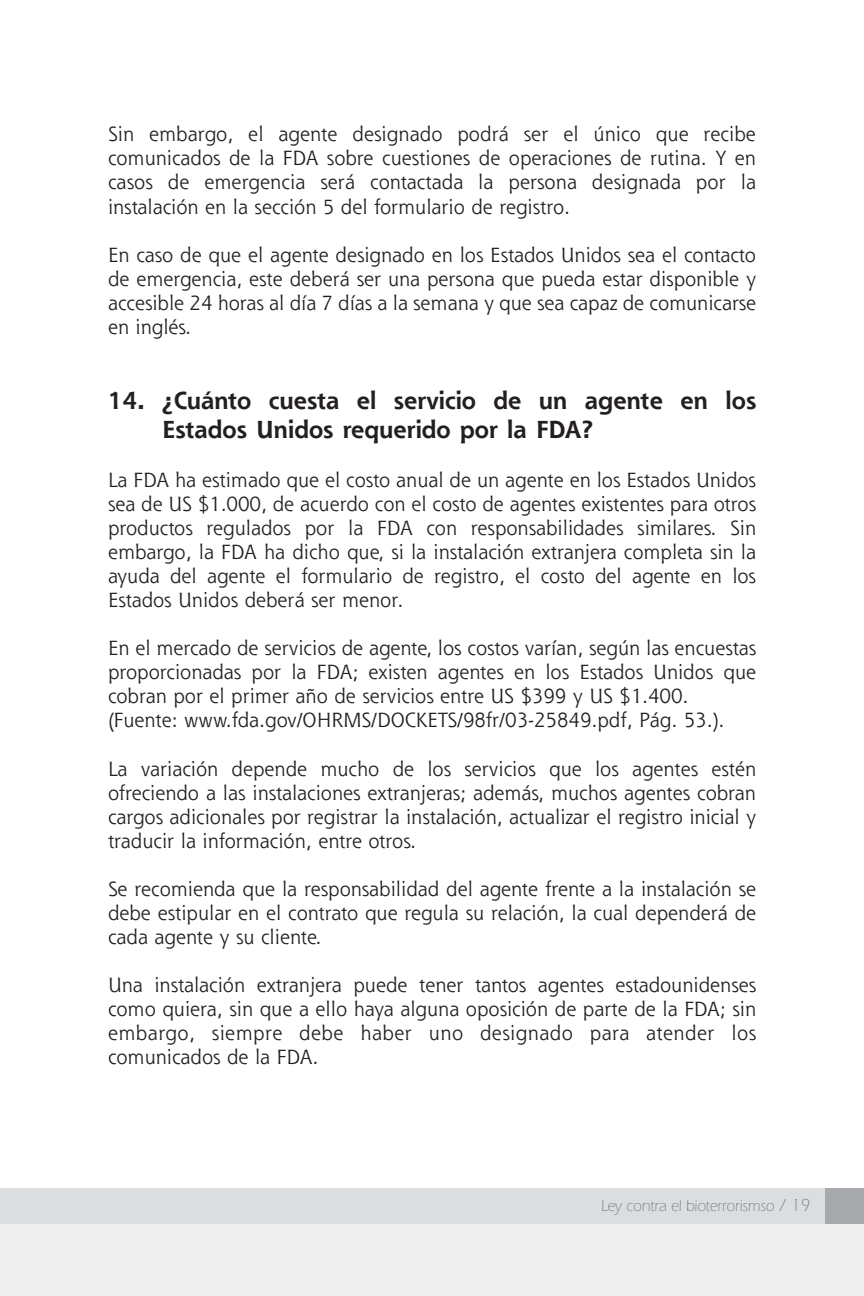
<style>
.page{position:relative;width:864px;height:1296px;background:#fff}
.page>*{position:absolute;margin:0;border:0;box-sizing:border-box;transform-origin:0 0}
.t1{font:700 24px/28.8px "Shannon";color:#231f20}
.t2{font:20px/24px "Shannon";color:#231f20;text-align:justify}
.t3{font:300 16px "Itc Eras";color:#6c6d70;scale:.95 1}
.s1{font-size:18px}
</style>
<div class="page">
<div style="left:0;top:1209px;width:864px;height:87px;background:#eeeeef"></div>
<div style="left:0;top:1188px;width:864px;height:36px;background:#dcdddf"></div>
<div style="left:825px;top:1188px;width:39px;height:36px;background:#a8a9ad"></div>
<p class="t2" style="left:108px;top:125px;width:650px">Sin embargo, el agente designado podrá ser el único que recibe comunicados de la FDA sobre cuestiones de operaciones de rutina. Y en casos de emergencia será contactada la persona designada por la instalación en la sección 5 del formulario de registro.</p>
<p class="t2" style="left:108px;top:245px;width:650px">En caso de que el agente designado en los Estados Unidos sea el contacto de emergencia, este deberá ser una persona que pueda estar disponible y accesible 24 horas al día 7 días a la semana y que sea capaz de comunicarse en inglés.</p>
<p class="t1" style="left:162px;top:389px;width:596px;text-indent:-54px">14. ¿Cuánto cuesta el servicio de un agente en los<br>Estados Unidos requerido por la FDA?</p>
<p class="t2" style="left:108px;top:470px;width:650px">La FDA ha estimado que el costo anual de un agente en los Estados Unidos sea de US $1.000, de acuerdo con el costo de agentes existentes para otros productos regulados por la FDA con responsabilidades similares. Sin embargo, la FDA ha dicho que, si la instalación extranjera completa sin la ayuda del agente el formulario de registro, el costo del agente en los Estados Unidos deberá ser menor.</p>
<p class="t2" style="left:108px;top:639px;width:650px;text-align:left">En el mercado de servicios de agente, los costos varían, según las encuestas proporcionadas por la FDA; existen agentes en los Estados Unidos que cobran por el primer año de servicios entre US $399 y US $1.400. (Fuente: www.fda.gov/OHRMS/DOCKETS/98fr/03-25849.pdf, Pág. 53.).</p>
<p class="t2" style="left:108px;top:759px;width:650px">La variación depende mucho de los servicios que los agentes estén ofreciendo a las instalaciones extranjeras; además, muchos agentes cobran cargos adicionales por registrar la instalación, actualizar el registro inicial y traducir la información, entre otros.</p>
<p class="t2" style="left:108px;top:879px;width:650px">Se recomienda que la responsabilidad del agente frente a la instalación se debe estipular en el contrato que regula su relación, la cual dependerá de cada agente y su cliente.</p>
<p class="t2" style="left:108px;top:975px;width:650px">Una instalación extranjera puede tener tantos agentes estadounidenses como quiera, sin que a ello haya alguna oposición de parte de la FDA; sin embargo, siempre debe haber uno designado para atender los comunicados de la FDA.</p>
<p class="t3" style="left:601px;top:1201px;width:221px">Ley contra el bioterrorismso <span class="s1">/ 19</span></p>
</div>
